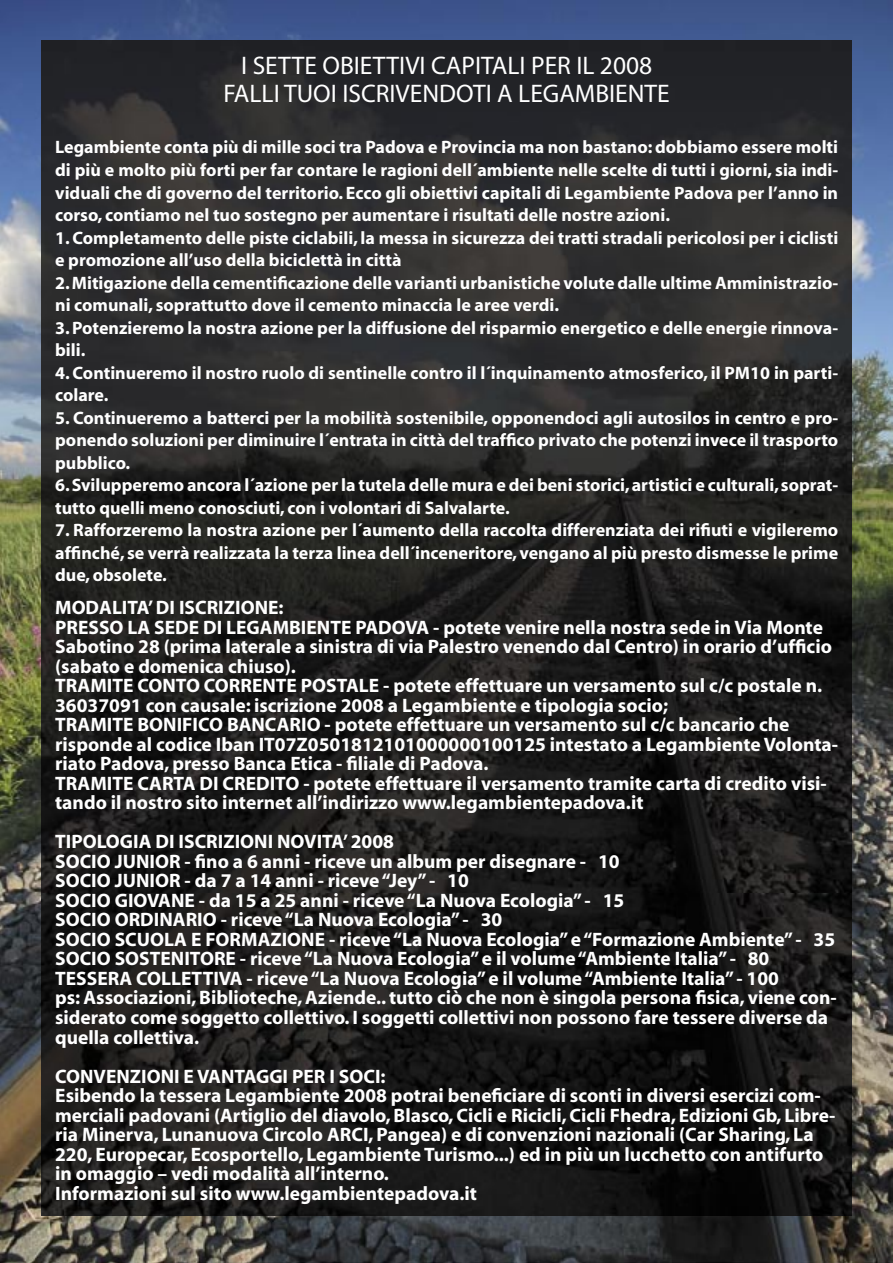
<style>
.page{position:relative;width:893px;height:1263px;background:#fff}
.page>*{position:absolute;margin:0;border:0;box-sizing:border-box;transform-origin:0 0}
.t1{font:25.5px/28.5px "Myriad Pro";color:#fff;text-align:center}
.t2{font:700 19.5px/19.5px "Myriad";color:#fff}
.t3{font:700 18px/22.5px "Myriad";color:#fff}
</style>
<div class="page">
<img style="left:0;top:0;width:893px;height:1263px">
<img style="left:42px;top:41px;width:810px;height:853px">
<img style="left:42px;top:894px;width:810px;height:321px">
<h1 class="t1" style="left:224px;top:51px;width:448px">I SETTE OBIETTIVI CAPITALI PER IL 2008<br>FALLI TUOI ISCRIVENDOTI A LEGAMBIENTE</h1>
<p class="t3" style="left:55px;top:137px;width:785px;text-align:justify">Legambiente conta più di mille soci tra Padova e Provincia ma non bastano: dobbiamo essere molti di più e molto più forti per far contare le ragioni dell´ambiente nelle scelte di tutti i giorni, sia indi&shy;viduali che di governo del territorio. Ecco gli obiettivi capitali di Legambiente Padova per l’anno in corso, contiamo nel tuo sostegno per aumentare i risultati delle nostre azioni.</p>
<p class="t3" style="left:55px;top:227px;width:785px">1. Completamento delle piste ciclabili, la messa in sicurezza dei tratti stradali pericolosi per i ciclisti e promozione all’uso della biciclettà in città</p>
<p class="t3" style="left:55px;top:272px;width:784px">2. Mitigazione della cementificazione delle varianti urbanistiche volute dalle ultime Amministrazio&shy;ni comunali, soprattutto dove il cemento minaccia le aree verdi.</p>
<p class="t3" style="left:55px;top:317px;width:784px">3. Potenzieremo la nostra azione per la diffusione del risparmio energetico e delle energie rinnova&shy;bili.</p>
<p class="t3" style="left:55px;top:362px;width:784px">4. Continueremo il nostro ruolo di sentinelle contro il l´inquinamento atmosferico, il PM10 in parti&shy;colare.</p>
<p class="t3" style="left:55px;top:407px;width:785px;text-align:justify">5. Continueremo a batterci per la mobilità sostenibile, opponendoci agli autosilos in centro e pro&shy;ponendo soluzioni per diminuire l´entrata in città del traffico privato che potenzi invece il trasporto pubblico.</p>
<p class="t3" style="left:55px;top:474px;width:785px">6. Svilupperemo ancora l´azione per la tutela delle mura e dei beni storici, artistici e culturali, soprat&shy;tutto quelli meno conosciuti, con i volontari di Salvalarte.</p>
<p class="t3" style="left:55px;top:519px;width:784px;text-align:justify">7. Rafforzeremo la nostra azione per l´aumento della raccolta differenziata dei rifiuti e vigileremo affinché, se verrà realizzata la terza linea dell´inceneritore, vengano al più presto dismesse le prime due, obsolete.</p>
<p class="t2" style="left:55px;top:599px;width:784px">MODALITA’ DI ISCRIZIONE:<br>PRESSO LA SEDE DI LEGAMBIENTE PADOVA - potete venire nella nostra sede in Via Monte Sabotino 28 (prima laterale a sinistra di via Palestro venendo dal Centro) in orario d’ufficio (sabato e domenica chiuso).<br>TRAMITE CONTO CORRENTE POSTALE - potete effettuare un versamento sul c/c postale n.<br>36037091 con causale: iscrizione 2008 a Legambiente e tipologia socio;<br>TRAMITE BONIFICO BANCARIO - potete effettuare un versamento sul c/c bancario che risponde al codice Iban IT07Z0501812101000000100125 intestato a Legambiente Volonta&shy;riato Padova, presso Banca Etica - filiale di Padova.<br>TRAMITE CARTA DI CREDITO - potete effettuare il versamento tramite carta di credito visi&shy;tando il nostro sito internet all’indirizzo www.legambientepadova.it</p>
<p class="t2" style="left:55px;top:833px;width:783px">TIPOLOGIA DI ISCRIZIONI NOVITA’ 2008<br>SOCIO JUNIOR - fino a 6 anni - riceve un album per disegnare - 10<br>SOCIO JUNIOR - da 7 a 14 anni - riceve “Jey” - 10<br>SOCIO GIOVANE - da 15 a 25 anni - riceve “La Nuova Ecologia” - 15<br>SOCIO ORDINARIO - riceve “La Nuova Ecologia” - 30<br>SOCIO SCUOLA E FORMAZIONE - riceve “La Nuova Ecologia” e “Formazione Ambiente” - 35<br>SOCIO SOSTENITORE - riceve “La Nuova Ecologia” e il volume “Ambiente Italia” - 80<br>TESSERA COLLETTIVA - riceve “La Nuova Ecologia” e il volume “Ambiente Italia” - 100<br>ps: Associazioni, Biblioteche, Aziende.. tutto ciò che non è singola persona fisica, viene con&shy;siderato come soggetto collettivo. I soggetti collettivi non possono fare tessere diverse da quella collettiva.</p>
<p class="t2" style="left:55px;top:1067px;width:782px">CONVENZIONI E VANTAGGI PER I SOCI:<br>Esibendo la tessera Legambiente 2008 potrai beneficiare di sconti in diversi esercizi com&shy;merciali padovani (Artiglio del diavolo, Blasco, Cicli e Ricicli, Cicli Fhedra, Edizioni Gb, Libre&shy;ria Minerva, Lunanuova Circolo ARCI, Pangea) e di convenzioni nazionali (Car Sharing, La 220, Europecar, Ecosportello, Legambiente Turismo...) ed in più un lucchetto con antifurto in omaggio – vedi modalità all’interno.<br>Informazioni sul sito www.legambientepadova.it</p>
</div>
